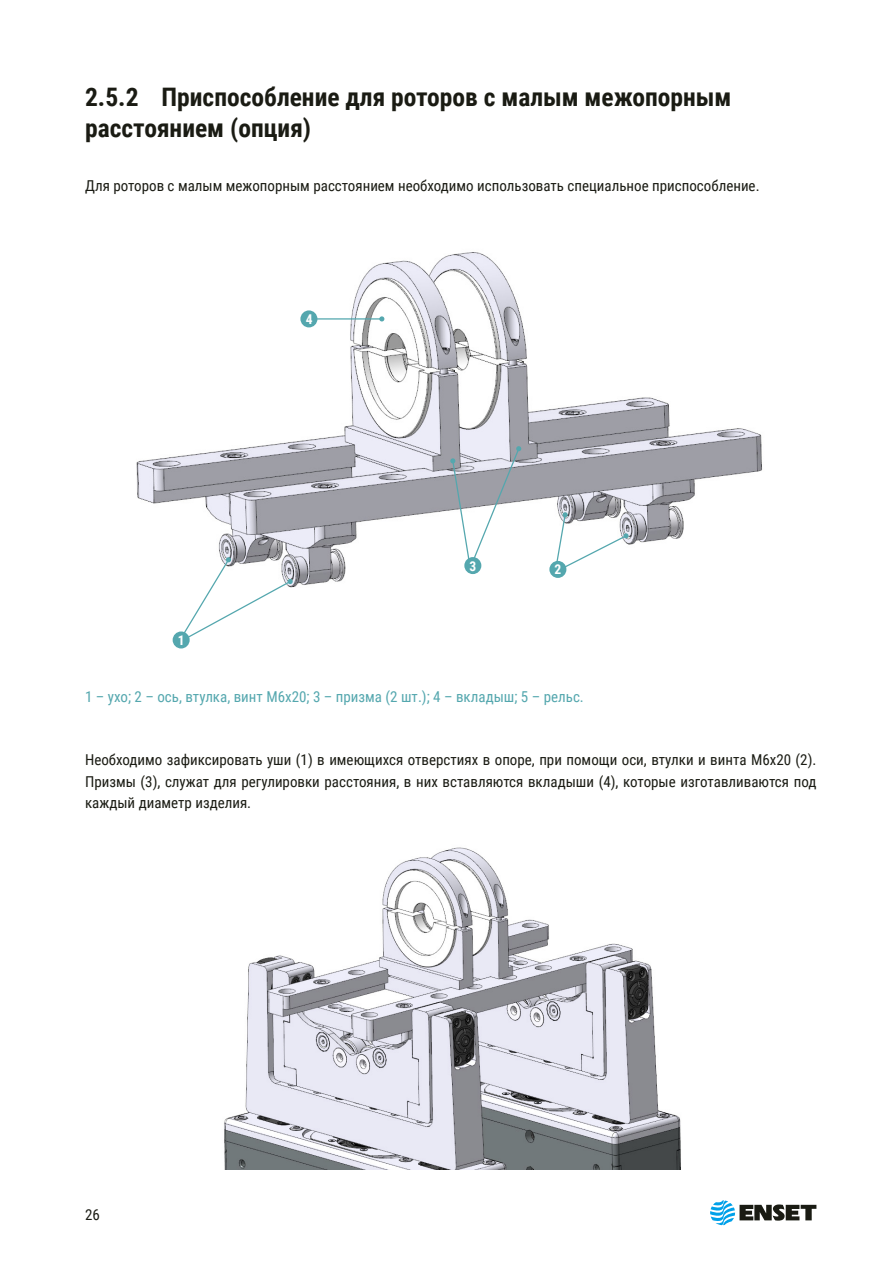
<style>
.page{position:relative;width:893px;height:1263px;background:#fff}
.page>*{position:absolute;margin:0;border:0;box-sizing:border-box;transform-origin:0 0}
.t1{font:700 25.5px/30.6px "Roboto Condensed";color:#1a1b13}
.t2{font:15px/21.3px "Roboto Condensed";color:#1a1b13;text-align:justify}
.t3{font:15px "Roboto Condensed";color:#54a7ae}
.t4{font:700 13.5px "Roboto Condensed";color:#fff}
</style>
<div class="page">
<svg style="left:710px;top:1200px;width:106px;height:25px"></svg>
<img style="left:136px;top:252px;width:626px;height:335px">
<img style="left:224px;top:847px;width:457px;height:322px">
<hr style="left:312px;top:318px;width:70px;height:2px;background:#54a7ae">
<svg style="left:379px;top:316px;width:5px;height:5px"></svg>
<div style="left:300px;top:310px;width:17px;height:17px;background:#54a7ae;border-radius:50%"></div>
<svg style="left:175px;top:557px;width:118px;height:88px"></svg>
<div style="left:173px;top:631px;width:17px;height:17px;background:#54a7ae;border-radius:50%"></div>
<svg style="left:554px;top:512px;width:75px;height:62px"></svg>
<div style="left:549px;top:561px;width:17px;height:17px;background:#54a7ae;border-radius:50%"></div>
<svg style="left:450px;top:446px;width:71px;height:127px"></svg>
<div style="left:464px;top:557px;width:17px;height:17px;background:#54a7ae;border-radius:50%"></div>
<h1 class="t1" style="left:85px;top:81px;width:648px">2.5.2 Приспособление для роторов с малым межопорным расстоянием (опция)</h1>
<p class="t2" style="left:85px;top:175px;width:676px">Для роторов с малым межопорным расстоянием необходимо использовать специальное приспособление.</p>
<p class="t4" style="left:306px;top:310px;width:8px">4</p>
<p class="t4" style="left:178px;top:631px;width:8px">1</p>
<p class="t4" style="left:470px;top:556px;width:8px">3</p>
<p class="t4" style="left:555px;top:560px;width:8px">2</p>
<p class="t3" style="left:85px;top:686px;width:500px">1 – ухо; 2 – ось, втулка, винт М6х20; 3 – призма (2 шт.); 4 – вкладыш; 5 – рельс.</p>
<p class="t2" style="left:85px;top:749px;width:733px">Необходимо зафиксировать уши (1) в имеющихся отверстиях в опоре, при помощи оси, втулки и винта М6х20 (2).<br>Призмы (3), служат для регулировки расстояния, в них вставляются вкладыши (4), которые изготавливаются под каждый диаметр изделия.</p>
<p class="t2" style="left:85px;top:1203px;width:16px">26</p>
</div>
